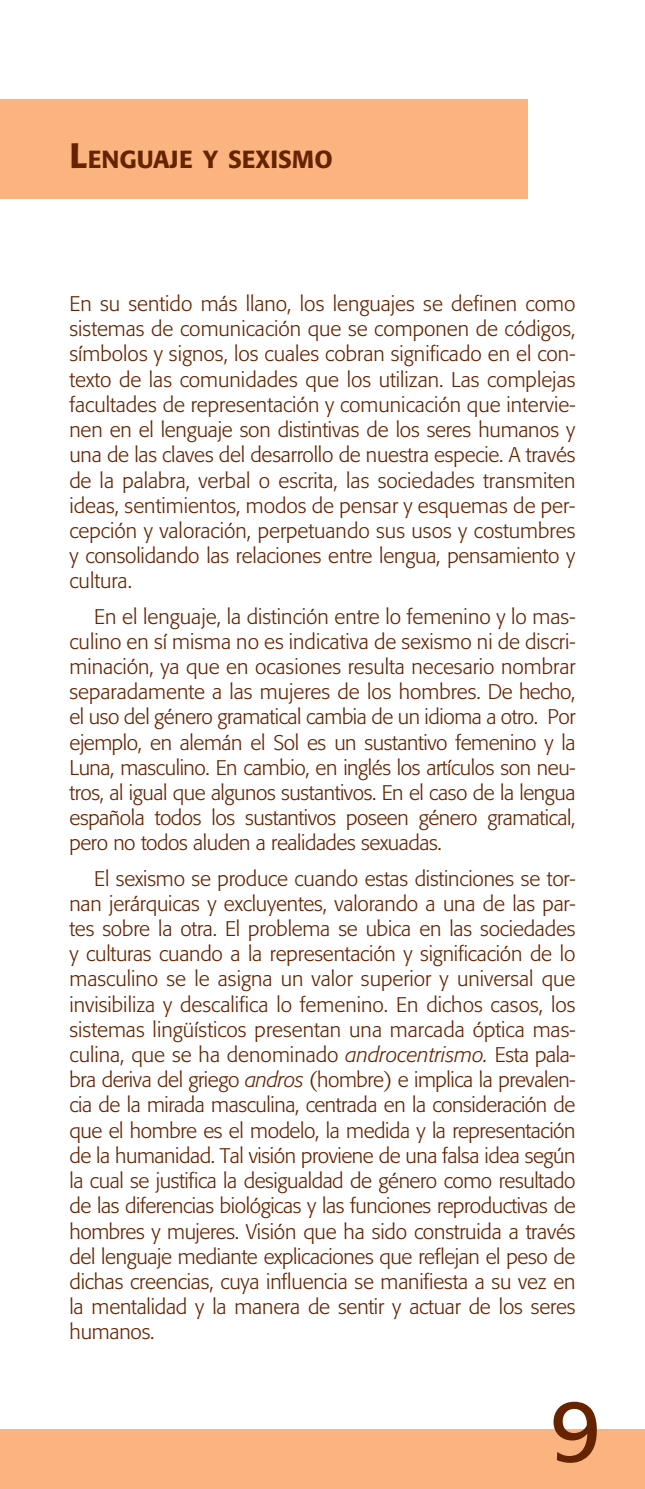
<style>
.page{position:relative;width:645px;height:1489px;background:#fff}
.page>*{position:absolute;margin:0;border:0;box-sizing:border-box;transform-origin:0 0}
.t1{font:87.5px "Formata";color:#652300}
.t2{font:500 24.5px "Formata";color:#652300}
.t3{font:300 21px/25.2px "Formata";letter-spacing:-.01em;color:#652300;text-align:justify}
.s1{font-size:35px}
.s2{font-style:italic}
</style>
<div class="page">
<div style="left:0;top:1429px;width:645px;height:59px;background:#fbb480"></div>
<div style="left:0;top:99px;width:527px;height:99px;background:#fbb480"></div>
<p class="t2" style="left:69px;top:145px;width:265px"><span class="s1">L</span>ENGUAJE Y SEXISMO</p>
<p class="t3" style="left:69px;top:291px;width:508px">En su sentido más llano, los lenguajes se definen como sistemas de comunicación que se componen de códigos, símbolos y signos, los cuales cobran significado en el con&shy;texto de las comunidades que los utilizan. Las complejas facultades de representación y comunicación que intervie&shy;nen en el lenguaje son distintivas de los seres humanos y una de las claves del desarrollo de nuestra especie. A través de la palabra, verbal o escrita, las sociedades transmiten ideas, sentimientos, modos de pensar y esquemas de per&shy;cepción y valoración, perpetuando sus usos y costumbres y consolidando las relaciones entre lengua, pensamiento y cultura.</p>
<p class="t3" style="left:69px;top:603px;width:508px;text-indent:25px">En el lenguaje, la distinción entre lo femenino y lo mas&shy;culino en sí misma no es indicativa de sexismo ni de discri&shy;minación, ya que en ocasiones resulta necesario nombrar separadamente a las mujeres de los hombres. De hecho, el uso del género gramatical cambia de un idioma a otro. Por ejemplo, en alemán el Sol es un sustantivo femenino y la Luna, masculino. En cambio, en inglés los artículos son neu&shy;tros, al igual que algunos sustantivos. En el caso de la lengua española todos los sustantivos poseen género gramatical, pero no todos aluden a realidades sexuadas.</p>
<p class="t3" style="left:69px;top:865px;width:508px;text-indent:25px">El sexismo se produce cuando estas distinciones se tor&shy;nan jerárquicas y excluyentes, valorando a una de las par&shy;tes sobre la otra. El problema se ubica en las sociedades y culturas cuando a la representación y significación de lo masculino se le asigna un valor superior y universal que invisibiliza y descalifica lo femenino. En dichos casos, los sistemas lingüísticos presentan una marcada óptica mas&shy;culina, que se ha denominado <span class="s2">androcentrismo.</span> Esta pala&shy;bra deriva del griego <span class="s2">andros</span> (hombre) e implica la prevalen&shy;cia de la mirada masculina, centrada en la consideración de que el hombre es el modelo, la medida y la representación de la humanidad. Tal visión proviene de una falsa idea según la cual se justifica la desigualdad de género como resultado de las diferencias biológicas y las funciones reproductivas de hombres y mujeres. Visión que ha sido construida a través del lenguaje mediante explicaciones que reflejan el peso de dichas creencias, cuya influencia se manifiesta a su vez en la mentalidad y la manera de sentir y actuar de los seres humanos.</p>
<h1 class="t1" style="left:550px;top:1377px;width:53px">9</h1>
</div>
